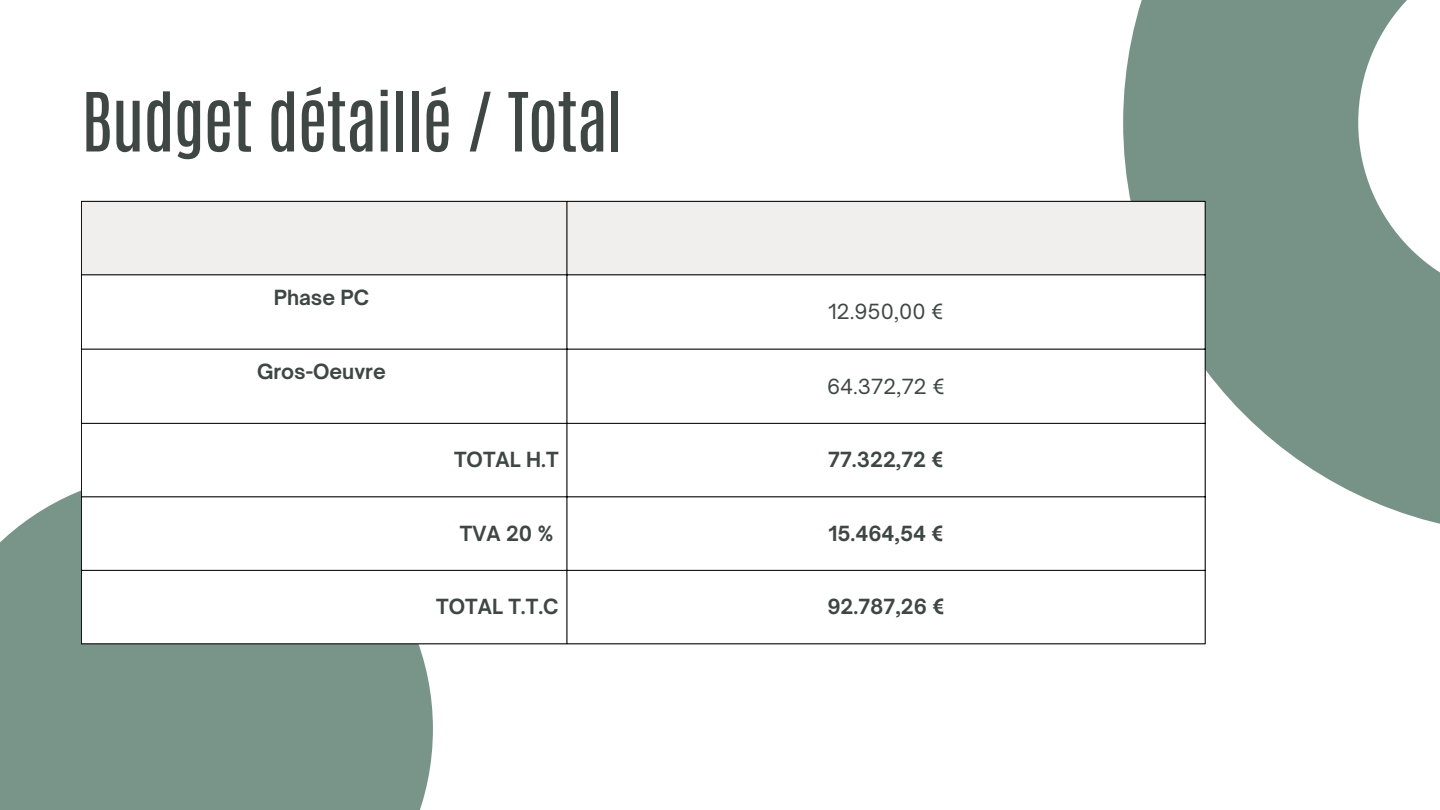
<style>
.page{position:relative;width:1440px;height:810px;background:#fff}
.page>*{position:absolute;margin:0;border:0;box-sizing:border-box;transform-origin:0 0}
.t1{font:69.2px "Antonio";letter-spacing:-.02em;color:#3e4743}
.t2{font:700 20px "Open Sauce One";color:#3e4743}
.t3{font:20px "Open Sauce One";color:#3e4743}
</style>
<div class="page">
<svg style="left:1123px;top:0;width:317px;height:524px;fill:#779388"></svg>
<div style="left:0;top:472px;width:433px;height:338px;background:#79958a"></div>
<div style="left:82px;top:202px;width:1123px;height:72px;background:#f1eeee"></div>
<svg style="left:82px;top:275px;width:1123px;height:368px"></svg>
<hr style="left:81px;top:202px;width:1px;height:441px;background:#000">
<hr style="left:567px;top:202px;width:1px;height:441px;background:#000">
<hr style="left:1205px;top:202px;width:1px;height:441px;background:#000">
<hr style="left:81px;top:201px;width:1125px;height:1px;background:#000">
<hr style="left:81px;top:274px;width:1125px;height:1px;background:#000">
<hr style="left:81px;top:349px;width:1125px;height:1px;background:#000">
<hr style="left:81px;top:423px;width:1125px;height:1px;background:#000">
<hr style="left:81px;top:496px;width:1125px;height:1px;background:#000">
<hr style="left:81px;top:570px;width:1125px;height:1px;background:#000">
<hr style="left:81px;top:643px;width:1125px;height:1px;background:#000">
<p class="t1" style="left:81px;top:72px;width:544px">Budget détaillé / Total</p>
<p class="t2" style="left:274px;top:285px;width:97px">Phase PC</p>
<p class="t2" style="left:257px;top:359px;width:130px">Gros-Oeuvre</p>
<p class="t3" style="left:828px;top:299px;width:117px">12.950,00 €</p>
<p class="t3" style="left:827px;top:374px;width:120px">64.372,72 €</p>
<p class="t2" style="left:454px;top:447px;width:106px">TOTAL H.T</p>
<p class="t2" style="left:828px;top:447px;width:117px">77.322,72 €</p>
<p class="t2" style="left:460px;top:521px;width:95px">TVA 20 %</p>
<p class="t2" style="left:828px;top:521px;width:117px">15.464,54 €</p>
<p class="t2" style="left:436px;top:594px;width:124px">TOTAL T.T.C</p>
<p class="t2" style="left:827px;top:594px;width:119px">92.787,26 €</p>
</div>
